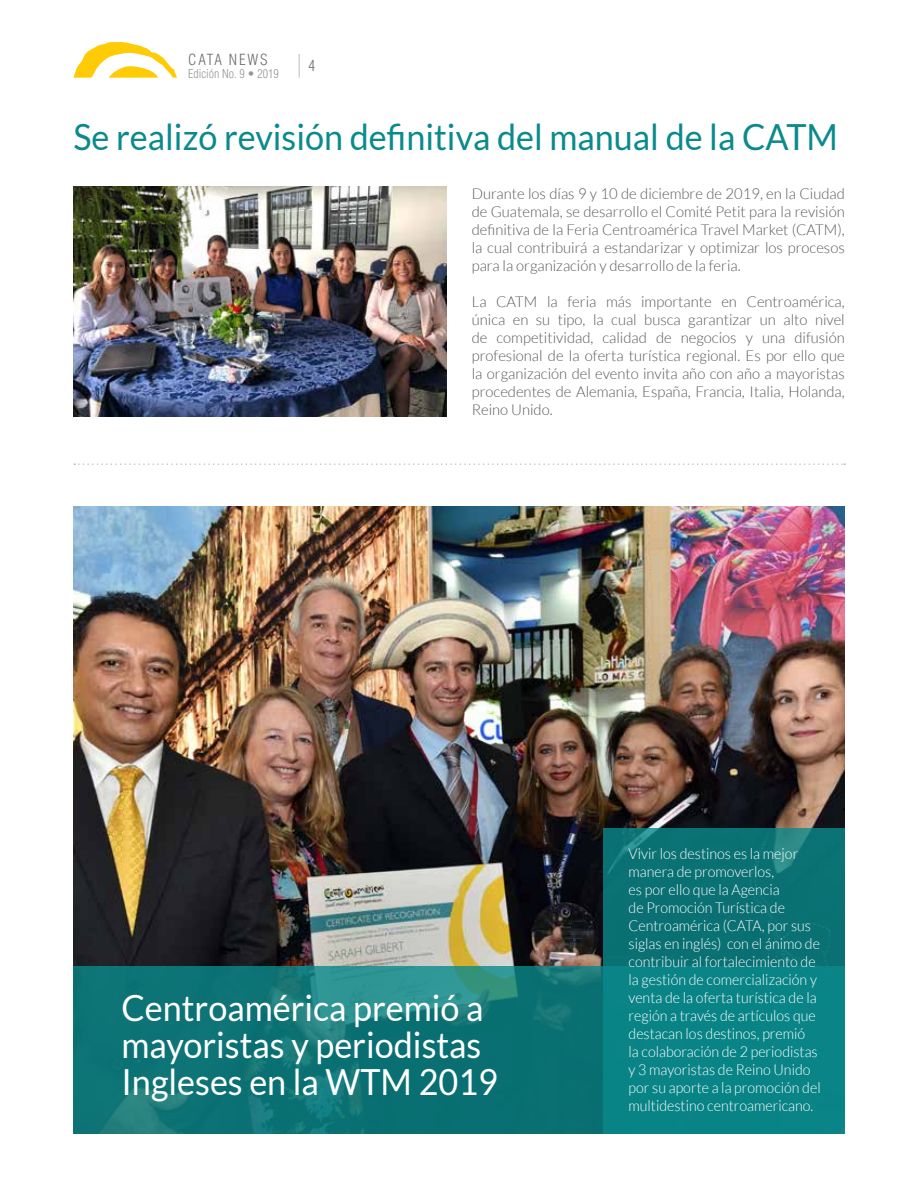
<style>
.page{position:relative;width:918px;height:1188px;background:#fff}
.page>*{position:absolute;margin:0;border:0;box-sizing:border-box;transform-origin:0 0}
.t1{font:36px/37.2px "Lato";color:#fff;scale:.95 1}
.t2{font:36px "Lato";color:#0a8a8c;scale:.95 1}
.t3{font:300 15px/18px "Lato";color:#58595b;text-align:justify}
.t4{font:300 15px/18px "Lato";color:#fff;scale:.95 1}
.t5{font:300 condensed 15px "Helvetica LT Std";letter-spacing:.12em;color:#6d6e71}
.t6{font:300 condensed 12px "Helvetica LT Std";color:#939598}
</style>
<div class="page">
<img style="left:74px;top:187px;width:372px;height:230px">
<svg style="left:74px;top:463px;width:771px;height:2px"></svg>
<img style="left:74px;top:507px;width:771px;height:460px">
<svg style="left:74px;top:967px;width:530px;height:167px;background:#117677"></svg>
<div style="left:604px;top:828px;width:241px;height:306px;background:linear-gradient(to right,#0a7b7e,#0b7d7f)"></div>
<svg style="left:73px;top:42px;width:104px;height:36px"></svg>
<svg style="left:299px;top:54px;width:1px;height:24px"></svg>
<p class="t5" style="left:188px;top:50px;width:81px">CATA NEWS</p>
<p class="t6" style="left:188px;top:66px;width:92px">Edición No. 9 • 2019</p>
<p class="t5" style="left:309px;top:56px;width:8px">4</p>
<h1 class="t2" style="left:74px;top:117px;width:806px">Se realizó revisión definitiva del manual de la CATM</h1>
<p class="t3" style="left:472px;top:184px;width:375px">Durante los días 9 y 10 de diciembre de 2019, en la Ciudad de Guatemala, se desarrollo el Comité Petit para la revisión definitiva de la Feria Centroamérica Travel Market (CATM), la cual contribuirá a estandarizar y optimizar los procesos para la organización y desarrollo de la feria.</p>
<p class="t3" style="left:472px;top:292px;width:375px">La CATM la feria más importante en Centroamérica, única en su tipo, la cual busca garantizar un alto nivel de competitividad, calidad de negocios y una difusión profesional de la oferta turística regional. Es por ello que la organización del evento invita año con año a mayoristas procedentes de Alemania, España, Francia, Italia, Holanda, Reino Unido.</p>
<h1 class="t1" style="left:122px;top:989px;width:398px">Centroamérica premió a mayoristas y periodistas<br>Ingleses en la WTM 2019</h1>
<p class="t4" style="left:629px;top:845px;width:204px">Vivir los destinos es la mejor manera de promoverlos,<br>es por ello que la Agencia<br>de Promoción Turística de<br>Centroamérica (CATA, por sus siglas en inglés) con el ánimo de contribuir al fortalecimiento de la gestión de comercialización y venta de la oferta turística de la región a través de artículos que destacan los destinos, premió<br>la colaboración de 2 periodistas y 3 mayoristas de Reino Unido por su aporte a la promoción del multidestino centroamericano.</p>
</div>
